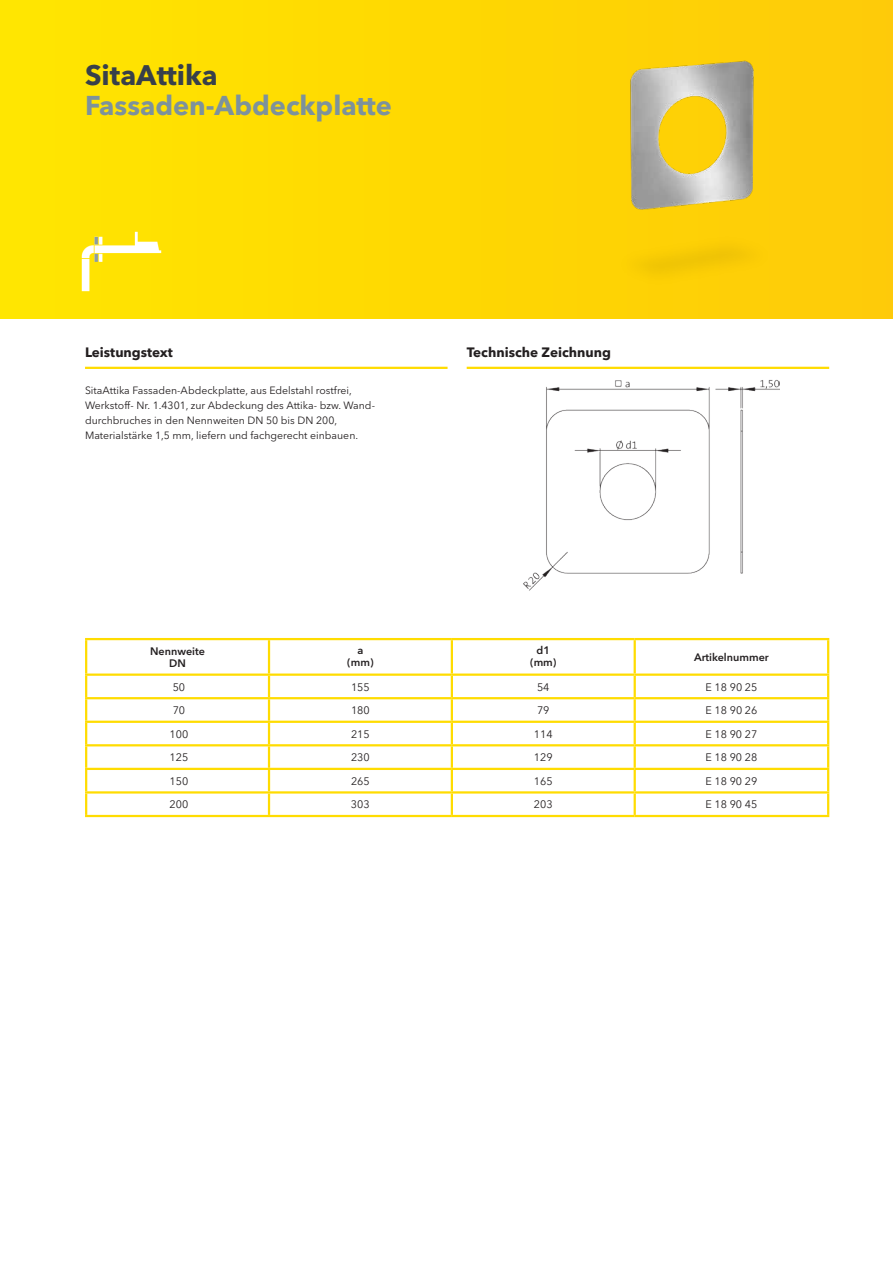
<style>
.page{position:relative;width:893px;height:1263px;background:#fff}
.page>*{position:absolute;margin:0;border:0;box-sizing:border-box;transform-origin:0 0}
.t1{font:700 28.05px "Avenir Next W1 G";color:#38404a}
.t2{font:700 27px "Avenir Next W1 G";color:#7d929c}
.t3{font:700 13.5px "Avenir Next W1 G";color:#231f20}
.t4{font:10.8px "Avenir Next W1 G";color:#231f20}
.t5{font:600 10.8px/12px "Avenir Next W1 G";color:#231f20;text-align:center}
.t6{font:10.5px/15px "Avenir Next W1 G";color:#231f20}
</style>
<div class="page">
<div style="left:0;top:0;width:893px;height:319px;background:linear-gradient(to right,#ffe600,#feca08)"></div>
<hr style="left:85px;top:640px;width:2px;height:33px;background:#ffdc01">
<hr style="left:268px;top:640px;width:2px;height:33px;background:#ffdc01">
<hr style="left:451px;top:640px;width:2px;height:33px;background:#ffdc01">
<hr style="left:634px;top:640px;width:2px;height:33px;background:#ffdc01">
<hr style="left:827px;top:640px;width:2px;height:33px;background:#ffdc01">
<hr style="left:85px;top:676px;width:2px;height:21px;background:#ffdc01">
<hr style="left:268px;top:676px;width:2px;height:21px;background:#ffdc01">
<hr style="left:451px;top:676px;width:2px;height:21px;background:#ffdc01">
<hr style="left:634px;top:676px;width:2px;height:21px;background:#ffdc01">
<hr style="left:827px;top:676px;width:2px;height:21px;background:#ffdc01">
<hr style="left:85px;top:699px;width:2px;height:22px;background:#ffdc01">
<hr style="left:268px;top:699px;width:2px;height:22px;background:#ffdc01">
<hr style="left:451px;top:699px;width:2px;height:22px;background:#ffdc01">
<hr style="left:634px;top:699px;width:2px;height:22px;background:#ffdc01">
<hr style="left:827px;top:699px;width:2px;height:22px;background:#ffdc01">
<hr style="left:85px;top:723px;width:2px;height:21px;background:#ffdc01">
<hr style="left:268px;top:723px;width:2px;height:21px;background:#ffdc01">
<hr style="left:451px;top:723px;width:2px;height:21px;background:#ffdc01">
<hr style="left:634px;top:723px;width:2px;height:21px;background:#ffdc01">
<hr style="left:827px;top:723px;width:2px;height:21px;background:#ffdc01">
<hr style="left:85px;top:746px;width:2px;height:22px;background:#ffdc01">
<hr style="left:268px;top:746px;width:2px;height:22px;background:#ffdc01">
<hr style="left:451px;top:746px;width:2px;height:22px;background:#ffdc01">
<hr style="left:634px;top:746px;width:2px;height:22px;background:#ffdc01">
<hr style="left:827px;top:746px;width:2px;height:22px;background:#ffdc01">
<hr style="left:85px;top:770px;width:2px;height:21px;background:#ffdc01">
<hr style="left:268px;top:770px;width:2px;height:21px;background:#ffdc01">
<hr style="left:451px;top:770px;width:2px;height:21px;background:#ffdc01">
<hr style="left:634px;top:770px;width:2px;height:21px;background:#ffdc01">
<hr style="left:827px;top:770px;width:2px;height:21px;background:#ffdc01">
<hr style="left:85px;top:793px;width:2px;height:22px;background:#ffdc01">
<hr style="left:268px;top:793px;width:2px;height:22px;background:#ffdc01">
<hr style="left:451px;top:793px;width:2px;height:22px;background:#ffdc01">
<hr style="left:634px;top:793px;width:2px;height:22px;background:#ffdc01">
<hr style="left:827px;top:793px;width:2px;height:22px;background:#ffdc01">
<hr style="left:85px;top:638px;width:184px;height:2px;background:#ffdc01">
<hr style="left:269px;top:638px;width:183px;height:2px;background:#ffdc01">
<hr style="left:452px;top:638px;width:183px;height:2px;background:#ffdc01">
<hr style="left:635px;top:638px;width:194px;height:2px;background:#ffdc01">
<hr style="left:85px;top:673px;width:184px;height:3px;background:#ffdc01">
<hr style="left:269px;top:673px;width:183px;height:3px;background:#ffdc01">
<hr style="left:452px;top:673px;width:183px;height:3px;background:#ffdc01">
<hr style="left:635px;top:673px;width:194px;height:3px;background:#ffdc01">
<hr style="left:85px;top:697px;width:184px;height:2px;background:#ffdc01">
<hr style="left:269px;top:697px;width:183px;height:2px;background:#ffdc01">
<hr style="left:452px;top:697px;width:183px;height:2px;background:#ffdc01">
<hr style="left:635px;top:697px;width:194px;height:2px;background:#ffdc01">
<hr style="left:85px;top:721px;width:184px;height:2px;background:#ffdc01">
<hr style="left:269px;top:721px;width:183px;height:2px;background:#ffdc01">
<hr style="left:452px;top:721px;width:183px;height:2px;background:#ffdc01">
<hr style="left:635px;top:721px;width:194px;height:2px;background:#ffdc01">
<hr style="left:85px;top:744px;width:184px;height:2px;background:#ffdc01">
<hr style="left:269px;top:744px;width:183px;height:2px;background:#ffdc01">
<hr style="left:452px;top:744px;width:183px;height:2px;background:#ffdc01">
<hr style="left:635px;top:744px;width:194px;height:2px;background:#ffdc01">
<hr style="left:85px;top:768px;width:184px;height:2px;background:#ffdc01">
<hr style="left:269px;top:768px;width:183px;height:2px;background:#ffdc01">
<hr style="left:452px;top:768px;width:183px;height:2px;background:#ffdc01">
<hr style="left:635px;top:768px;width:194px;height:2px;background:#ffdc01">
<hr style="left:85px;top:791px;width:184px;height:2px;background:#ffdc01">
<hr style="left:269px;top:791px;width:183px;height:2px;background:#ffdc01">
<hr style="left:452px;top:791px;width:183px;height:2px;background:#ffdc01">
<hr style="left:635px;top:791px;width:194px;height:2px;background:#ffdc01">
<hr style="left:85px;top:815px;width:184px;height:2px;background:#ffdc01">
<hr style="left:269px;top:815px;width:183px;height:2px;background:#ffdc01">
<hr style="left:452px;top:815px;width:183px;height:2px;background:#ffdc01">
<hr style="left:635px;top:815px;width:194px;height:2px;background:#ffdc01">
<img style="left:544px;top:34px;width:306px;height:285px">
<img style="left:72px;top:213px;width:98px;height:97px">
<img style="left:523px;top:379px;width:257px;height:212px">
<hr style="left:85px;top:367px;width:363px;height:2px;background:#ffdc01">
<hr style="left:467px;top:367px;width:362px;height:2px;background:#ffdc01">
<h1 class="t1" style="left:85px;top:58px;width:134px">SitaAttika</h1>
<h2 class="t2" style="left:85px;top:89px;width:308px">Fassaden-Abdeckplatte</h2>
<p class="t3" style="left:85px;top:344px;width:89px">Leistungstext</p>
<p class="t3" style="left:467px;top:344px;width:146px">Technische Zeichnung</p>
<p class="t6" style="left:85px;top:383px;width:291px">SitaAttika Fassaden-Abdeckplatte, aus Edelstahl rostfrei, Werkstoff- Nr. 1.4301, zur Abdeckung des Attika- bzw. Wand&shy;durchbruches in den Nennweiten DN 50 bis DN 200, Materialstärke 1,5 mm, liefern und fachgerecht einbauen.</p>
<p class="t5" style="left:150px;top:645px;width:56px">Nennweite<br>DN</p>
<p class="t5" style="left:347px;top:644px;width:28px">a (mm)</p>
<p class="t5" style="left:530px;top:644px;width:28px">d1 (mm)</p>
<p class="t5" style="left:694px;top:651px;width:76px">Artikelnummer</p>
<p class="t4" style="left:173px;top:680px;width:14px">50</p>
<p class="t4" style="left:351px;top:680px;width:20px">155</p>
<p class="t4" style="left:537px;top:680px;width:14px">54</p>
<p class="t4" style="left:705px;top:680px;width:54px">E 18 90 25</p>
<p class="t4" style="left:173px;top:704px;width:14px">70</p>
<p class="t4" style="left:351px;top:704px;width:20px">180</p>
<p class="t4" style="left:537px;top:704px;width:14px">79</p>
<p class="t4" style="left:705px;top:704px;width:54px">E 18 90 26</p>
<p class="t4" style="left:170px;top:727px;width:20px">100</p>
<p class="t4" style="left:351px;top:727px;width:20px">215</p>
<p class="t4" style="left:534px;top:727px;width:20px">114</p>
<p class="t4" style="left:705px;top:727px;width:54px">E 18 90 27</p>
<p class="t4" style="left:170px;top:751px;width:20px">125</p>
<p class="t4" style="left:351px;top:751px;width:20px">230</p>
<p class="t4" style="left:534px;top:751px;width:20px">129</p>
<p class="t4" style="left:705px;top:751px;width:54px">E 18 90 28</p>
<p class="t4" style="left:169px;top:774px;width:20px">150</p>
<p class="t4" style="left:351px;top:774px;width:20px">265</p>
<p class="t4" style="left:534px;top:774px;width:20px">165</p>
<p class="t4" style="left:705px;top:774px;width:54px">E 18 90 29</p>
<p class="t4" style="left:169px;top:798px;width:20px">200</p>
<p class="t4" style="left:351px;top:798px;width:20px">303</p>
<p class="t4" style="left:534px;top:798px;width:20px">203</p>
<p class="t4" style="left:705px;top:798px;width:54px">E 18 90 45</p>
</div>
